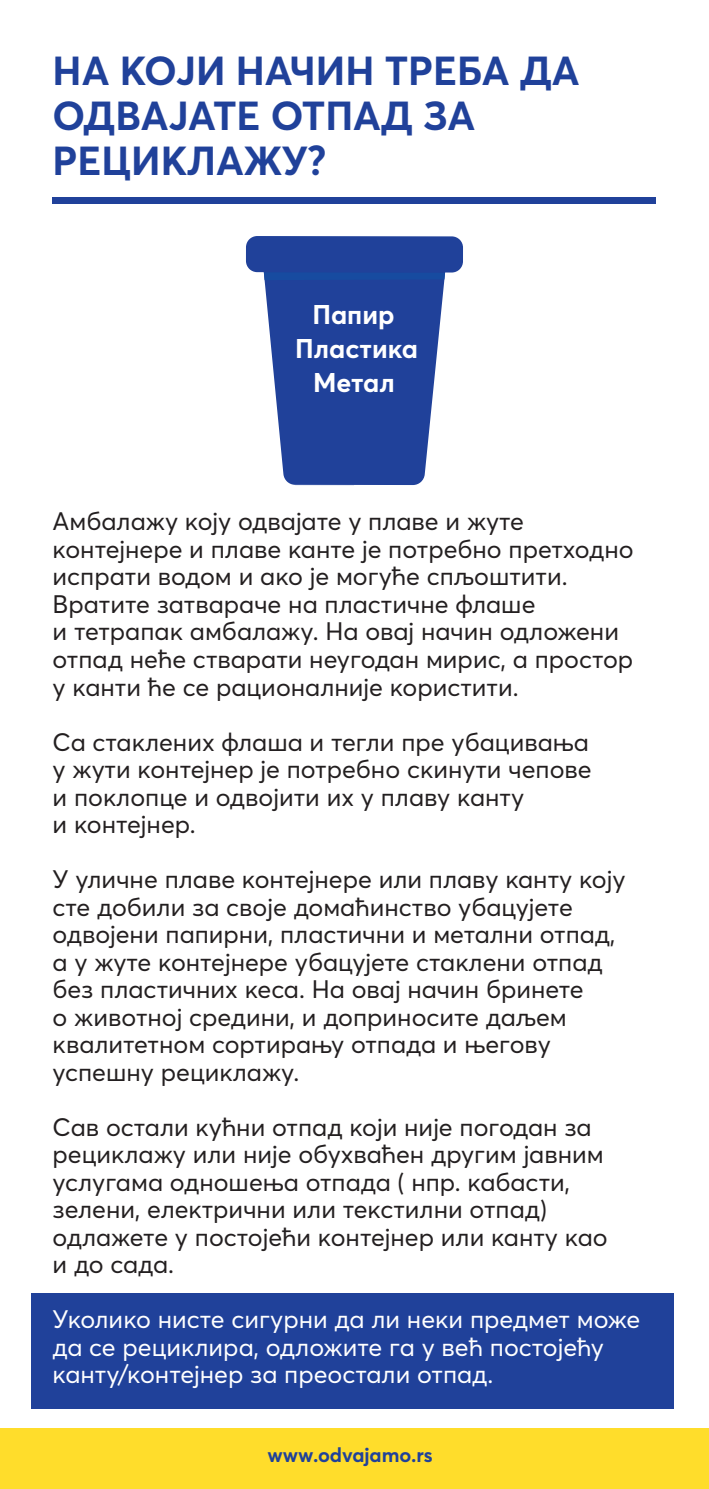
<style>
.page{position:relative;width:709px;height:1489px;background:#fff}
.page>*{position:absolute;margin:0;border:0;box-sizing:border-box;transform-origin:0 0}
.t1{font:700 40px/45px "Averta CY";color:#20419a}
.t2{font:700 26.75px/33.8px "Averta CY";color:#fff;text-align:center}
.t3{font:25px/27.5px "Averta CY";color:#231f20}
.t4{font:25px/27.5px "Averta CY";color:#fff}
.t5{font:700 20px "Averta CY";color:#20419a}
</style>
<div class="page">
<div style="left:0;top:1428px;width:709px;height:60px;background:#ffdd2b"></div>
<div style="left:53px;top:197px;width:603px;height:7px;background:#20419a"></div>
<svg style="left:264px;top:280px;width:181px;height:205px;background:#3a57a6"></svg>
<svg style="left:246px;top:236px;width:217px;height:44px;background:#284a9f"></svg>
<div style="left:31px;top:1293px;width:643px;height:115px;background:#20419a"></div>
<h1 class="t1" style="left:53px;top:47px;width:528px">НА КОЈИ НАЧИН ТРЕБА ДА<br>ОДВАЈАТЕ ОТПАД ЗА<br>РЕЦИКЛАЖУ?</h1>
<p class="t2" style="left:295px;top:296px;width:124px">Папир<br>Пластика<br>Метал</p>
<p class="t3" style="left:53px;top:507px;width:582px">Амбалажу коју одвајате у плаве и жуте контејнере и плаве канте је потребно претходно испрати водом и ако је могуће спљоштити.<br>Вратите затвараче на пластичне флаше<br>и тетрапак амбалажу. На овај начин одложени отпад неће стварати неугодан мирис, а простор у канти ће се рационалније користити.</p>
<p class="t3" style="left:53px;top:727px;width:540px">Са стаклених флаша и тегли пре убацивања у жути контејнер је потребно скинути чепове и поклопце и одвојити их у плаву канту<br>и контејнер.</p>
<p class="t3" style="left:53px;top:864px;width:574px">У уличне плаве контејнере или плаву канту коју сте добили за своје домаћинство убацујете одвојени папирни, пластични и метални отпад, а у жуте контејнере убацујете стаклени отпад без пластичних кеса. На овај начин бринете<br>о животној средини, и доприносите даљем квалитетном сортирању отпада и његову успешну рециклажу.</p>
<p class="t3" style="left:53px;top:1112px;width:556px">Сав остали кућни отпад који није погодан за рециклажу или није обухваћен другим јавним услугама одношења отпада ( нпр. кабасти, зелени, електрични или текстилни отпад) одлажете у постојећи контејнер или канту као и до сада.</p>
<p class="t4" style="left:53px;top:1304px;width:589px">Уколико нисте сигурни да ли неки предмет може да се рециклира, одложите га у већ постојећу канту/контејнер за преостали отпад.</p>
<p class="t5" style="left:267px;top:1440px;width:167px">www.odvajamo.rs</p>
</div>
